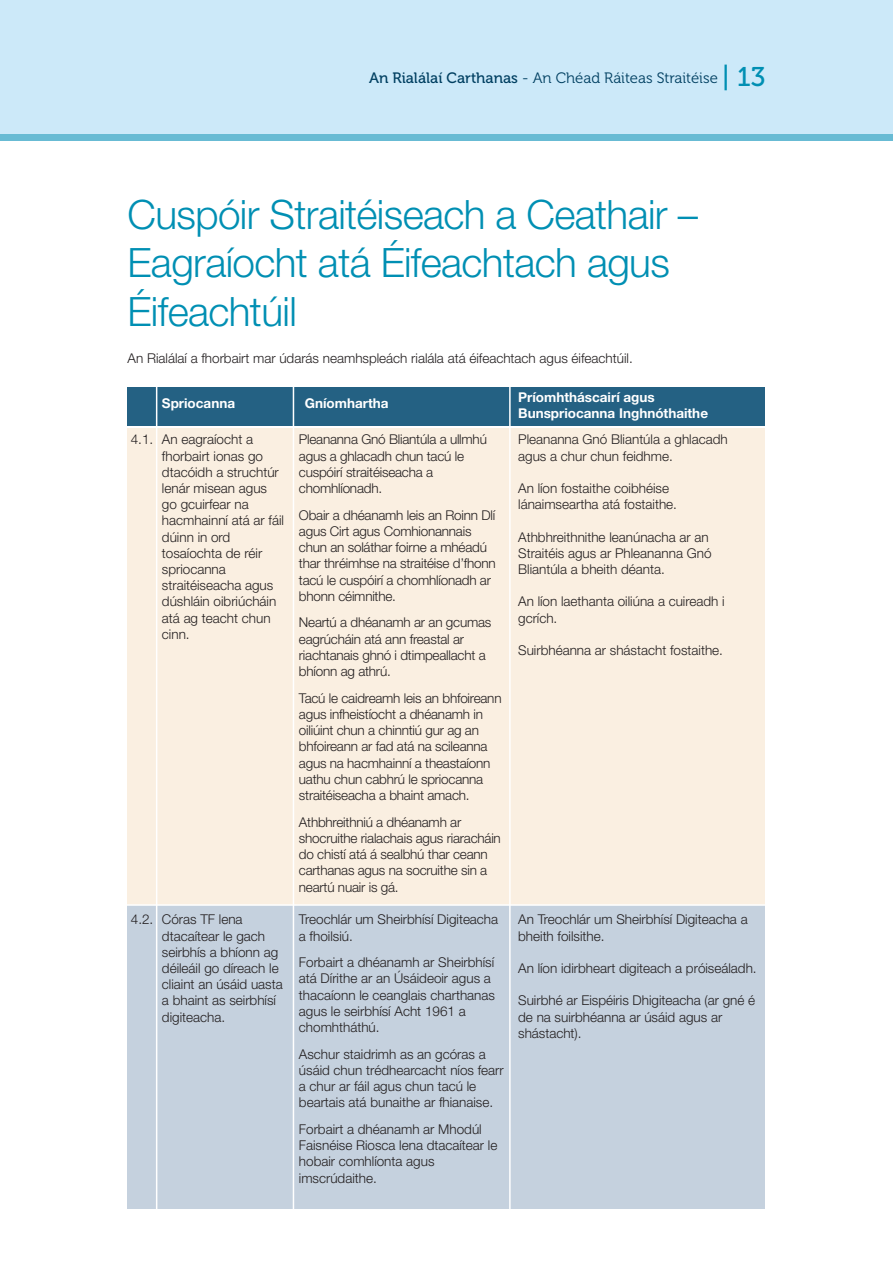
<style>
.page{position:relative;width:893px;height:1263px;background:#fff}
.page>*{position:absolute;margin:0;border:0;box-sizing:border-box;transform-origin:0 0}
.t1{font:300 40.5px/48.6px "Helvetica Neue";letter-spacing:-.015em;color:#008fb3}
.t2{font:15px "Museo 300";color:#003f61}
.t3{font:300 13.5px/16.2px "Helvetica Neue";color:#231f20}
.t4{font:700 13.5px/16.2px "Helvetica Neue";color:#fff}
.s1{font-family:"Museo 500"}
.s2{font-family:"Museo 500";font-size:27px;color:#008fb3}
</style>
<div class="page">
<div style="left:128px;top:387px;width:637px;height:39px;background:#246183"></div>
<div style="left:0;top:0;width:893px;height:140px;background:#cce9f9"></div>
<div style="left:0;top:134px;width:893px;height:6px;background:#68bbd4"></div>
<div style="left:128px;top:429px;width:637px;height:780px;background:#c5d1de"></div>
<div style="left:128px;top:429px;width:637px;height:476px;background:#faefe1"></div>
<hr style="left:293px;top:383px;width:1px;height:847px;background:#fff">
<hr style="left:509px;top:383px;width:2px;height:847px;background:#fff">
<hr style="left:156px;top:383px;width:1px;height:847px;background:#fff">
<hr style="left:115px;top:904px;width:664px;height:2px;background:#fff">
<p class="t2" style="left:369px;top:72px;width:398px"><span class="s1">An Rialálaí Carthanas</span> - An Chéad Ráiteas Straitéise <span class="s2">| 13</span></p>
<h1 class="t1" style="left:128px;top:194px;width:572px">Cuspóir Straitéiseach a Ceathair –<br>Eagraíocht atá Éifeachtach agus<br>Éifeachtúil</h1>
<p class="t3" style="left:128px;top:351px;width:507px">An Rialálaí a fhorbairt mar údarás neamhspleách rialála atá éifeachtach agus éifeachtúil.</p>
<p class="t4" style="left:162px;top:396px;width:75px">Spriocanna</p>
<p class="t4" style="left:305px;top:396px;width:85px">Gníomhartha</p>
<p class="t4" style="left:518px;top:390px;width:191px">Príomhtháscairí agus<br>Bunspriocanna Inghnóthaithe</p>
<p class="t3" style="left:131px;top:433px;width:24px">4.1.</p>
<p class="t3" style="left:299px;top:433px;width:190px">Pleananna Gnó Bliantúla a ullmhú agus a ghlacadh chun tacú le cuspóirí straitéiseacha a chomhlíonadh.</p>
<p class="t3" style="left:299px;top:508px;width:198px">Obair a dhéanamh leis an Roinn Dlí agus Cirt agus Comhionannais chun an soláthar foirne a mhéadú thar thréimhse na straitéise d’fhonn tacú le cuspóirí a chomhlíonadh ar bhonn céimnithe.</p>
<p class="t3" style="left:299px;top:616px;width:194px">Neartú a dhéanamh ar an gcumas eagrúcháin atá ann freastal ar riachtanais ghnó i dtimpeallacht a bhíonn ag athrú.</p>
<p class="t3" style="left:299px;top:691px;width:204px">Tacú le caidreamh leis an bhfoireann agus infheistíocht a dhéanamh in oiliúint chun a chinntiú gur ag an bhfoireann ar fad atá na scileanna agus na hacmhainní a theastaíonn uathu chun cabhrú le spriocanna straitéiseacha a bhaint amach.</p>
<p class="t3" style="left:299px;top:815px;width:203px">Athbhreithniú a dhéanamh ar shocruithe rialachais agus riaracháin do chistí atá á sealbhú thar ceann carthanas agus na socruithe sin a neartú nuair is gá.</p>
<p class="t3" style="left:162px;top:433px;width:124px">An eagraíocht a fhorbairt ionas go dtacóidh a struchtúr lenár misean agus go gcuirfear na hacmhainní atá ar fáil dúinn in ord tosaíochta de réir spriocanna straitéiseacha agus dúshláin oibriúcháin atá ag teacht chun cinn.</p>
<p class="t3" style="left:162px;top:913px;width:122px">Córas TF lena dtacaítear le gach seirbhís a bhíonn ag déileáil go díreach le cliaint an úsáid uasta a bhaint as seirbhísí digiteacha.</p>
<p class="t3" style="left:131px;top:913px;width:24px">4.2.</p>
<p class="t3" style="left:299px;top:913px;width:201px">Treochlár um Sheirbhísí Digiteacha a fhoilsiú.</p>
<p class="t3" style="left:299px;top:955px;width:198px">Forbairt a dhéanamh ar Sheirbhísí atá Dírithe ar an Úsáideoir agus a thacaíonn le ceanglais charthanas agus le seirbhísí Acht 1961 a chomhtháthú.</p>
<p class="t3" style="left:299px;top:1047px;width:206px">Aschur staidrimh as an gcóras a úsáid chun trédhearcacht níos fearr a chur ar fáil agus chun tacú le beartais atá bunaithe ar fhianaise.</p>
<p class="t3" style="left:299px;top:1122px;width:200px">Forbairt a dhéanamh ar Mhodúl<br>Faisnéise Riosca lena dtacaítear le hobair comhlíonta agus imscrúdaithe.</p>
<p class="t3" style="left:518px;top:433px;width:211px">Pleananna Gnó Bliantúla a ghlacadh agus a chur chun feidhme.</p>
<p class="t3" style="left:518px;top:481px;width:160px">An líon fostaithe coibhéise lánaimseartha atá fostaithe.</p>
<p class="t3" style="left:518px;top:530px;width:195px">Athbhreithnithe leanúnacha ar an<br>Straitéis agus ar Phleananna Gnó<br>Bliantúla a bheith déanta.</p>
<p class="t3" style="left:518px;top:595px;width:208px">An líon laethanta oiliúna a cuireadh i gcrích.</p>
<p class="t3" style="left:518px;top:643px;width:206px">Suirbhéanna ar shástacht fostaithe.</p>
<p class="t3" style="left:518px;top:913px;width:231px">An Treochlár um Sheirbhísí Digiteacha a bheith foilsithe.</p>
<p class="t3" style="left:518px;top:961px;width:240px">An líon idirbheart digiteach a próiseáladh.</p>
<p class="t3" style="left:518px;top:994px;width:238px">Suirbhé ar Eispéiris Dhigiteacha (ar gné é de na suirbhéanna ar úsáid agus ar shástacht).</p>
</div>
